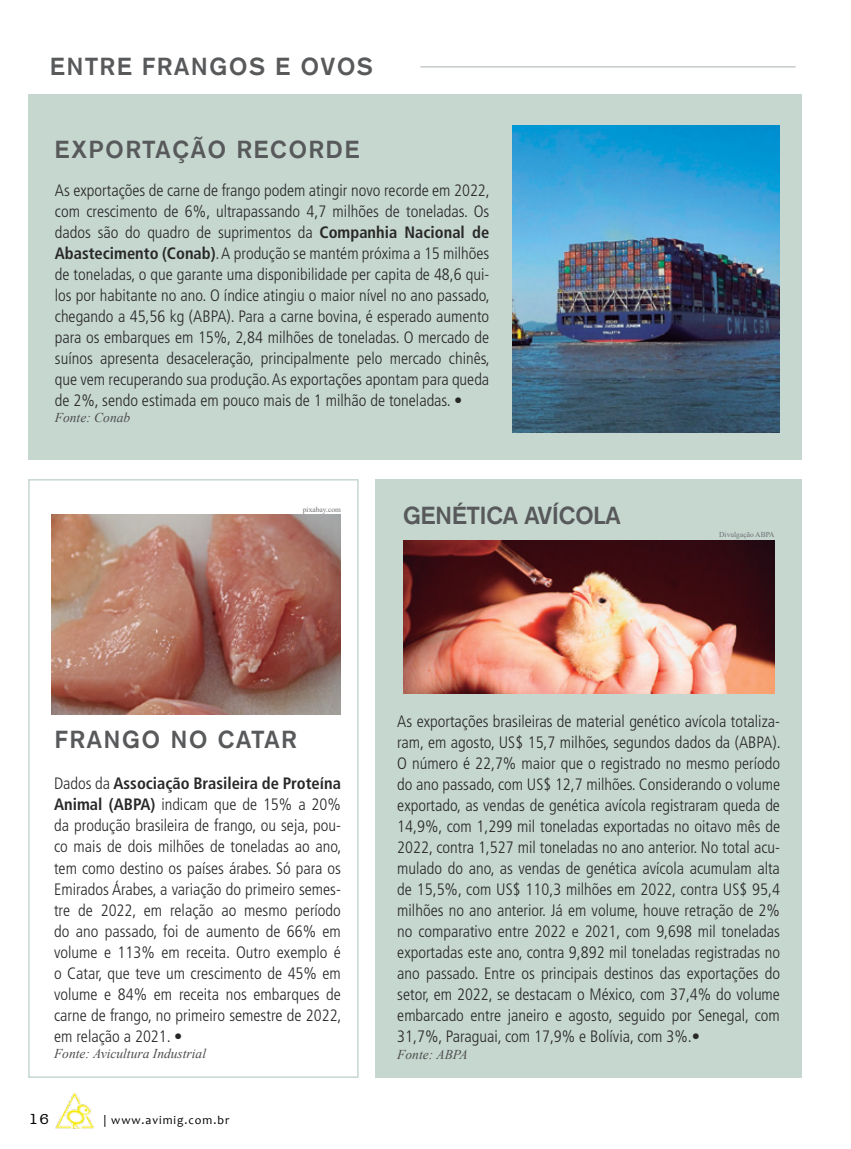
<style>
.page{position:relative;width:851px;height:1149px;background:#fff}
.page>*{position:absolute;margin:0;border:0;box-sizing:border-box;transform-origin:0 0}
.t1{font:700 24px "Basic Commercial LT Com";letter-spacing:.08em;color:#58595b}
.t2{font:700 24px "Basic Commercial LT Com";color:#58595b}
.t3{font:300 condensed 16.5px/21px "Frutiger LT Std";color:#292829;text-align:justify}
.t4{font:15px "American Typewriter BT";color:#000}
.t5{font:italic 13.5px "Times New Roman";color:#4d4d4f}
.t6{font:12px "Candara";letter-spacing:.08em;color:#000}
.t7{font:7.5px "Times New Roman";color:#6d6e71}
.s1{font-weight:700}
</style>
<div class="page">
<img style="left:55px;top:1092px;width:39px;height:36px">
<div style="left:375px;top:479px;width:426px;height:598px;background:#c6d7d0"></div>
<div style="left:28px;top:479px;width:330px;height:598px;border:2px solid #c6d7d0"></div>
<div style="left:29px;top:94px;width:772px;height:365px;background:#c6d7d0"></div>
<hr style="left:420px;top:66px;width:375px;height:2px;background:#a9b1aa">
<img style="left:52px;top:514px;width:289px;height:200px">
<img style="left:403px;top:540px;width:371px;height:153px">
<img style="left:512px;top:125px;width:267px;height:307px">
<h1 class="t1" style="left:50px;top:52px;width:324px">ENTRE FRANGOS E OVOS</h1>
<h1 class="t1" style="left:55px;top:135px;width:306px">EXPORTAÇÃO RECORDE</h1>
<p class="t3" style="left:55px;top:180px;width:436px">As exportações de carne de frango podem atingir novo recorde em 2022, com crescimento de 6%, ultrapassando 4,7 milhões de toneladas. Os dados são do quadro de suprimentos da <span class="s1">Companhia Nacional de Abastecimento (Conab)</span>. A produção se mantém próxima a 15 milhões de toneladas, o que garante uma disponibilidade per capita de 48,6 qui&shy;los por habitante no ano. O índice atingiu o maior nível no ano passado, chegando a 45,56 kg (ABPA). Para a carne bovina, é esperado aumento para os embarques em 15%, 2,84 milhões de toneladas. O mercado de suínos apresenta desaceleração, principalmente pelo mercado chinês, que vem recuperando sua produção. As exportações apontam para queda de 2%, sendo estimada em pouco mais de 1 milhão de toneladas. •</p>
<p class="t5" style="left:55px;top:408px;width:77px">Fonte: Conab</p>
<p class="t7" style="left:303px;top:504px;width:40px">pixabay.com</p>
<h1 class="t2" style="left:403px;top:501px;width:219px">GENÉTICA AVÍCOLA</h1>
<p class="t7" style="left:719px;top:529px;width:57px">Divulgação ABPA</p>
<h1 class="t1" style="left:55px;top:725px;width:243px">FRANGO NO CATAR</h1>
<p class="t3" style="left:54px;top:773px;width:289px">Dados da <span class="s1">Associação Brasileira de Proteína Animal (ABPA)</span> indicam que de 15% a 20% da produção brasileira de frango, ou seja, pou&shy;co mais de dois milhões de toneladas ao ano, tem como destino os países árabes. Só para os Emirados Árabes, a variação do primeiro semes&shy;tre de 2022, em relação ao mesmo período do ano passado, foi de aumento de 66% em volume e 113% em receita. Outro exemplo é o Catar, que teve um crescimento de 45% em volume e 84% em receita nos embarques de carne de frango, no primeiro semestre de 2022, em relação a 2021. •</p>
<p class="t5" style="left:54px;top:1043px;width:153px">Fonte: Avicultura Industrial</p>
<p class="t4" style="left:29px;top:1109px;width:22px">16</p>
<p class="t6" style="left:104px;top:1112px;width:127px">| www.avimig.com.br</p>
<p class="t3" style="left:397px;top:710px;width:385px">As exportações brasileiras de material genético avícola totaliza&shy;ram, em agosto, US$ 15,7 milhões, segundos dados da (ABPA).<br>O número é 22,7% maior que o registrado no mesmo período do ano passado, com US$ 12,7 milhões. Considerando o volume exportado, as vendas de genética avícola registraram queda de 14,9%, com 1,299 mil toneladas exportadas no oitavo mês de 2022, contra 1,527 mil toneladas no ano anterior. No total acu&shy;mulado do ano, as vendas de genética avícola acumulam alta de 15,5%, com US$ 110,3 milhões em 2022, contra US$ 95,4 milhões no ano anterior. Já em volume, houve retração de 2% no comparativo entre 2022 e 2021, com 9,698 mil toneladas exportadas este ano, contra 9,892 mil toneladas registradas no ano passado. Entre os principais destinos das exportações do setor, em 2022, se destacam o México, com 37,4% do volume embarcado entre janeiro e agosto, seguido por Senegal, com 31,7%, Paraguai, com 17,9% e Bolívia, com 3%.•</p>
<p class="t5" style="left:397px;top:1044px;width:72px">Fonte: ABPA</p>
</div>
